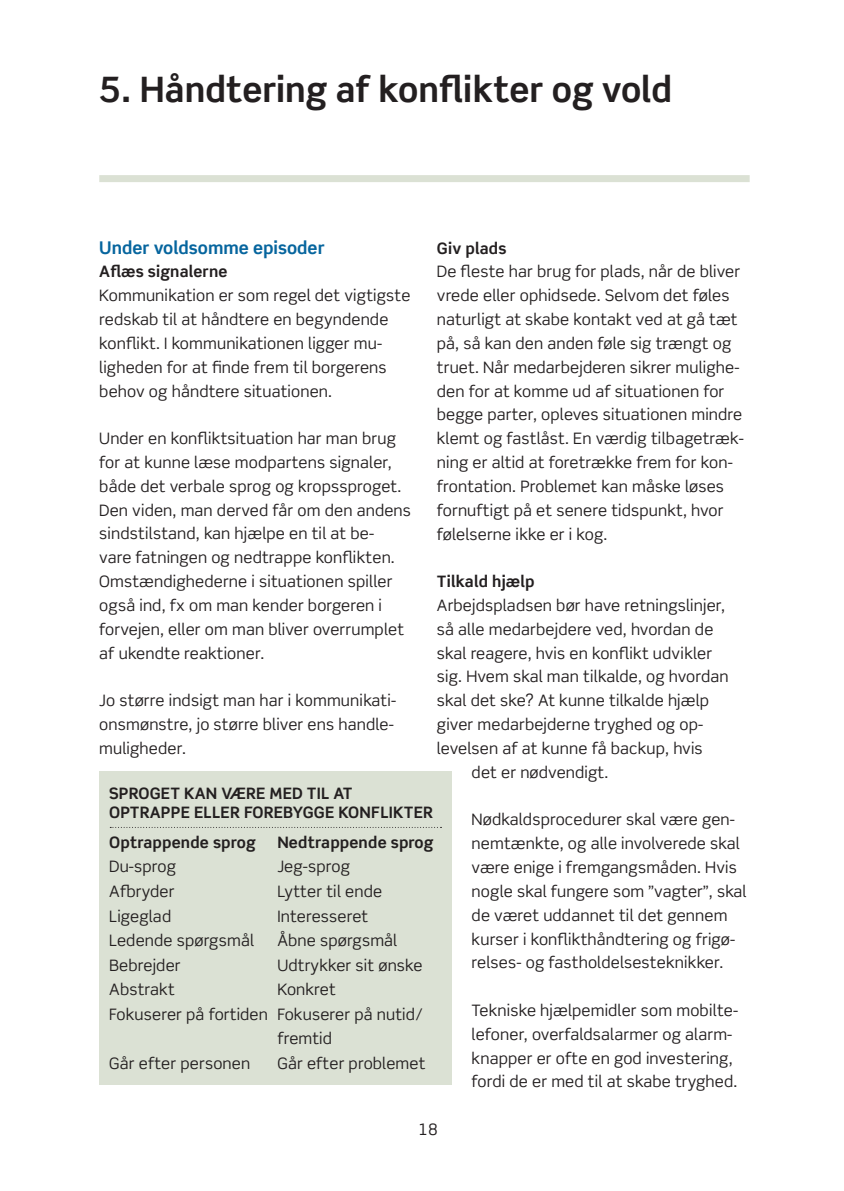
<style>
.page{position:relative;width:844px;height:1191px;background:#fff}
.page>*{position:absolute;margin:0;border:0;box-sizing:border-box;transform-origin:0 0}
.t1{font:700 35px "Scene Std";color:#231f20}
.t2{font:700 17.5px "Scene Std";color:#06659e}
.t3{font:15.75px/23.8px "Scene Std";letter-spacing:.01em;color:#231f20}
.t4{font:700 15.75px/29.8px "Scene Std";letter-spacing:.01em;color:#231f20}
</style>
<div class="page">
<div style="left:99px;top:175px;width:650px;height:7px;background:#dbe1d4"></div>
<div style="left:99px;top:771px;width:352px;height:313px;background:#dbe1d4"></div>
<svg style="left:110px;top:827px;width:331px;height:1px"></svg>
<h1 class="t1" style="left:99px;top:67px;width:574px">5. Håndtering af konflikter og vold</h1>
<p class="t2" style="left:99px;top:236px;width:227px">Under voldsomme episoder</p>
<p class="t4" style="left:99px;top:257px;width:130px">Aflæs signalerne</p>
<p class="t3" style="left:99px;top:283px;width:312px">Kommunikation er som regel det vigtigste redskab til at håndtere en begyndende konflikt. I kommunikationen ligger mu&shy;ligheden for at finde frem til borgerens behov og håndtere situationen.</p>
<p class="t3" style="left:99px;top:426px;width:313px">Under en konfliktsituation har man brug for at kunne læse modpartens signaler, både det verbale sprog og kropssproget.<br>Den viden, man derved får om den andens sindstilstand, kan hjælpe en til at be-<br>vare fatningen og nedtrappe konflikten.<br>Omstændighederne i situationen spiller også ind, fx om man kender borgeren i forvejen, eller om man bliver overrumplet af ukendte reaktioner.</p>
<p class="t3" style="left:99px;top:688px;width:298px">Jo større indsigt man har i kommunikati&shy;onsmønstre, jo større bliver ens handle&shy;muligheder.</p>
<p class="t4" style="left:437px;top:233px;width:71px">Giv plads</p>
<p class="t3" style="left:437px;top:260px;width:308px">De fleste har brug for plads, når de bliver vrede eller ophidsede. Selvom det føles naturligt at skabe kontakt ved at gå tæt på, så kan den anden føle sig trængt og truet. Når medarbejderen sikrer mulighe&shy;den for at komme ud af situationen for begge parter, opleves situationen mindre klemt og fastlåst. En værdig tilbagetræk&shy;ning er altid at foretrække frem for kon&shy;frontation. Problemet kan måske løses fornuftigt på et senere tidspunkt, hvor følelserne ikke er i kog.</p>
<p class="t4" style="left:437px;top:566px;width:99px">Tilkald hjælp</p>
<p class="t3" style="left:437px;top:593px;width:289px">Arbejdspladsen bør have retningslinjer,</p>
<p class="t3" style="left:437px;top:617px;width:278px">så alle medarbejdere ved, hvordan de</p>
<p class="t3" style="left:437px;top:641px;width:277px">skal reagere, hvis en konflikt udvikler</p>
<p class="t3" style="left:437px;top:664px;width:293px">sig. Hvem skal man tilkalde, og hvordan</p>
<p class="t3" style="left:437px;top:688px;width:273px">skal det ske? At kunne tilkalde hjælp</p>
<p class="t3" style="left:437px;top:712px;width:268px">giver medarbejderne tryghed og op-</p>
<p class="t3" style="left:437px;top:736px;width:267px">levelsen af at kunne få backup, hvis</p>
<p class="t3" style="left:471px;top:760px;width:138px">det er nødvendigt.</p>
<p class="t3" style="left:471px;top:807px;width:276px">Nødkaldsprocedurer skal være gen&shy;nemtænkte, og alle involverede skal være enige i fremgangsmåden. Hvis nogle skal fungere som ”vagter”, skal de været uddannet til det gennem kurser i konflikthåndtering og frigø&shy;relses- og fastholdelsesteknikker.</p>
<p class="t3" style="left:471px;top:998px;width:268px">Tekniske hjælpemidler som mobilte&shy;lefoner, overfaldsalarmer og alarm&shy;knapper er ofte en god investering, fordi de er med til at skabe tryghed.</p>
<p class="t4" style="left:109px;top:778px;width:21px">Spro</p>
<p class="t4" style="left:150px;top:778px;width:132px">get kan være med</p>
<p class="t4" style="left:307px;top:778px;width:37px">til at</p>
<p class="t4" style="left:109px;top:797px;width:11px">optrappe</p>
<p class="t4" style="left:194px;top:797px;width:10px">eller</p>
<p class="t4" style="left:244px;top:797px;width:11px">foreb</p>
<p class="t4" style="left:109px;top:797px;width:326px;text-indent:184px">ygge konflikter<br>Optrappende sprog Nedtrappende sprog</p>
<p class="t3" style="left:109px;top:854px;width:68px">Du-sprog</p>
<p class="t3" style="left:277px;top:854px;width:74px">Jeg-sprog</p>
<p class="t3" style="left:109px;top:879px;width:67px">Afbryder</p>
<p class="t3" style="left:277px;top:879px;width:106px">Lytter til ende</p>
<p class="t3" style="left:109px;top:903px;width:63px">Ligeglad</p>
<p class="t3" style="left:277px;top:903px;width:92px">Interesseret</p>
<p class="t3" style="left:109px;top:928px;width:146px">Ledende spørgsmål</p>
<p class="t3" style="left:277px;top:928px;width:121px">Åbne spørgsmål</p>
<p class="t3" style="left:109px;top:952px;width:73px">Bebrejder</p>
<p class="t3" style="left:277px;top:952px;width:147px">Udtrykker sit ønske</p>
<p class="t3" style="left:109px;top:977px;width:67px">Abstrakt</p>
<p class="t3" style="left:277px;top:977px;width:60px">Konkret</p>
<p class="t3" style="left:109px;top:1001px;width:315px">Fokuserer på fortiden Fokuserer på nutid/</p>
<p class="t3" style="left:277px;top:1026px;width:56px">fremtid</p>
<p class="t3" style="left:109px;top:1050px;width:142px">Går efter personen</p>
<p class="t3" style="left:277px;top:1050px;width:149px">Går efter problemet</p>
<p class="t3" style="left:418px;top:1117px;width:21px">18</p>
</div>
